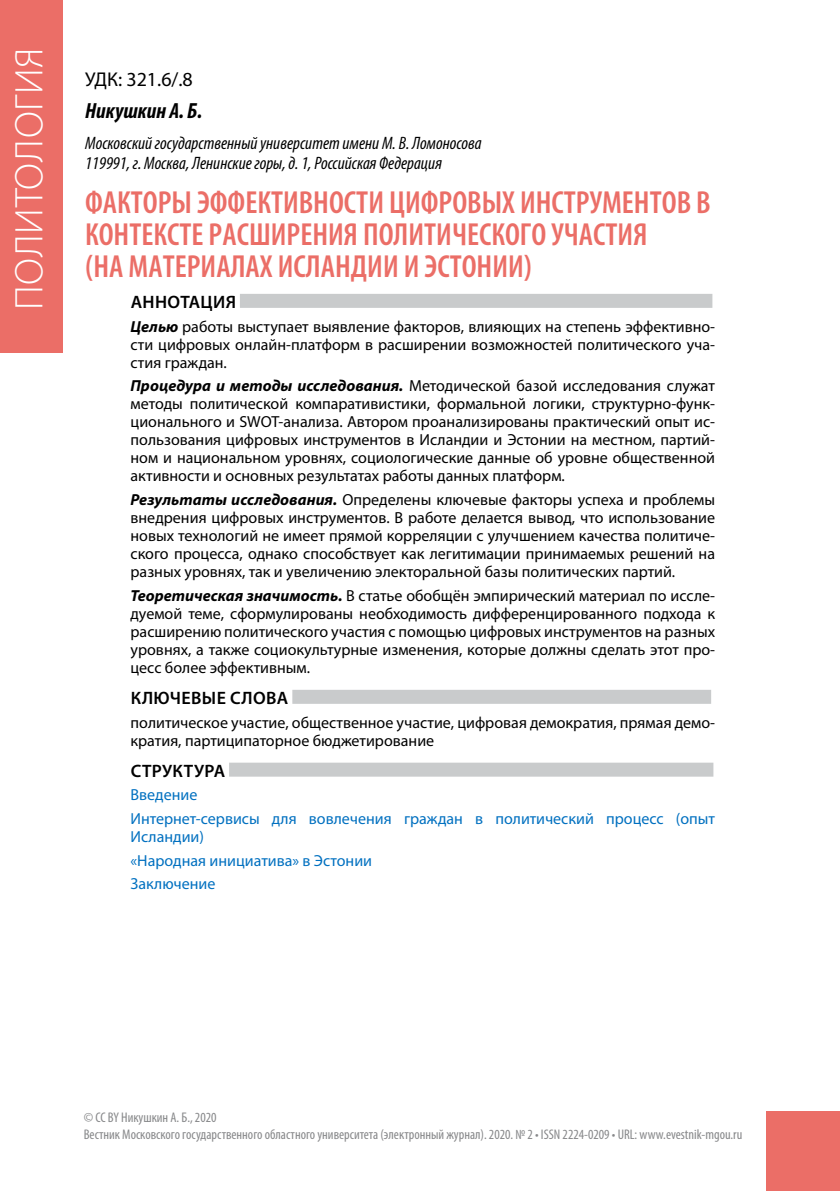
<style>
.page{position:relative;width:840px;height:1191px;background:#fff}
.page>*{position:absolute;margin:0;border:0;box-sizing:border-box;transform-origin:0 0}
.t1{font:300 40px "Myriad Pro";letter-spacing:.02em;color:#fff}
.t2{font:600 condensed 32px/32px "Myriad Pro";color:#eb6e67}
.t3{font:italic 700 condensed 22px "Myriad Pro";color:#000}
.t4{font:20px "Myriad Pro";color:#000}
.t5{font:italic condensed 18px/20px "Myriad Pro";color:#000}
.t6{font:600 18px "Myriad Pro";letter-spacing:.02em;color:#000}
.t7{font:16px/18px "Myriad Pro";color:#000;text-align:justify}
.t8{font:16px/23.6px "Myriad Pro";color:#0070c0}
.t9{font:condensed 14px/16.8px "Myriad Pro";color:#87888a}
.s1{font-weight:700;font-style:italic}
</style>
<div class="page">
<div style="left:765px;top:1111px;width:74px;height:80px;background:#eb6e67"></div>
<div style="left:0;top:0;width:62px;height:353px;background:#eb6e67"></div>
<div style="left:240px;top:294px;width:472px;height:14px;background:#c9cbcc"></div>
<div style="left:292px;top:690px;width:418px;height:14px;background:#c9cbcc"></div>
<div style="left:229px;top:762px;width:484px;height:14px;background:#c9cbcc"></div>
<h1 class="t1" style="left:5px;top:310px;width:265px;rotate:-90deg">политология</h1>
<p class="t4" style="left:85px;top:67px;width:109px">УДК: 321.6/.8</p>
<h3 class="t3" style="left:85px;top:97px;width:119px">Никушкин А. Б.</h3>
<p class="t5" style="left:85px;top:133px;width:398px">Московский государственный университет имени М. В. Ломоносова<br>119991, г. Москва, Ленинские горы, д. 1, Российская Федерация</p>
<h2 class="t2" style="left:85px;top:185px;width:626px">ФАКТОРЫ ЭФФЕКТИВНОСТИ ЦИФРОВЫХ ИНСТРУМЕНТОВ В<br>КОНТЕКСТЕ РАСШИРЕНИЯ ПОЛИТИЧЕСКОГО УЧАСТИЯ<br>(НА МАТЕРИАЛАХ ИСЛАНДИИ И ЭСТОНИИ)</h2>
<p class="t6" style="left:131px;top:290px;width:107px">Аннотация</p>
<p class="t7" style="left:130px;top:317px;width:585px"><span class="s1">Целью</span> работы выступает выявление факторов, влияющих на степень эффективно&shy;сти цифровых онлайн-платформ в расширении возможностей политического уча&shy;стия граждан.</p>
<p class="t7" style="left:130px;top:376px;width:585px"><span class="s1">Процедура и методы исследования.</span> Методической базой исследования служат методы политической компаративистики, формальной логики, структурно-функ&shy;ционального и SWOT-анализа. Автором проанализированы практический опыт ис&shy;пользования цифровых инструментов в Исландии и Эстонии на местном, партий&shy;ном и национальном уровнях, социологические данные об уровне общественной активности и основных результатах работы данных платформ.</p>
<p class="t7" style="left:130px;top:490px;width:585px"><span class="s1">Результаты исследования.</span> Определены ключевые факторы успеха и проблемы внедрения цифровых инструментов. В работе делается вывод, что использование новых технологий не имеет прямой корреляции с улучшением качества политиче&shy;ского процесса, однако способствует как легитимации принимаемых решений на разных уровнях, так и увеличению электоральной базы политических партий.</p>
<p class="t7" style="left:130px;top:586px;width:585px"><span class="s1">Теоретическая значимость.</span> В статье обобщён эмпирический материал по иссле&shy;дуемой теме, сформулированы необходимость дифференцированного подхода к расширению политического участия с помощью цифровых инструментов на разных уровнях, а также социокультурные изменения, которые должны сделать этот про&shy;цесс более эффективным.</p>
<p class="t6" style="left:131px;top:686px;width:158px">Ключевые слова</p>
<p class="t7" style="left:130px;top:713px;width:585px">политическое участие, общественное участие, цифровая демократия, прямая демо&shy;кратия, партиципаторное бюджетирование</p>
<p class="t6" style="left:131px;top:759px;width:95px">Структура</p>
<p class="t8" style="left:130px;top:783px;width:585px">Введение<br>Интернет-сервисы для вовлечения граждан в политический процесс (опыт</p>
<p class="t8" style="left:130px;top:824px;width:243px">Исландии)<br>«Народная инициатива» в Эстонии<br>Заключение</p>
<p class="t9" style="left:84px;top:1109px;width:659px">© CC BY Никушкин А. Б., 2020<br>Вестник Московского государственного областного университета (электронный журнал). 2020. № 2 • ISSN 2224-0209 • URL: www.evestnik-mgou.ru</p>
</div>
